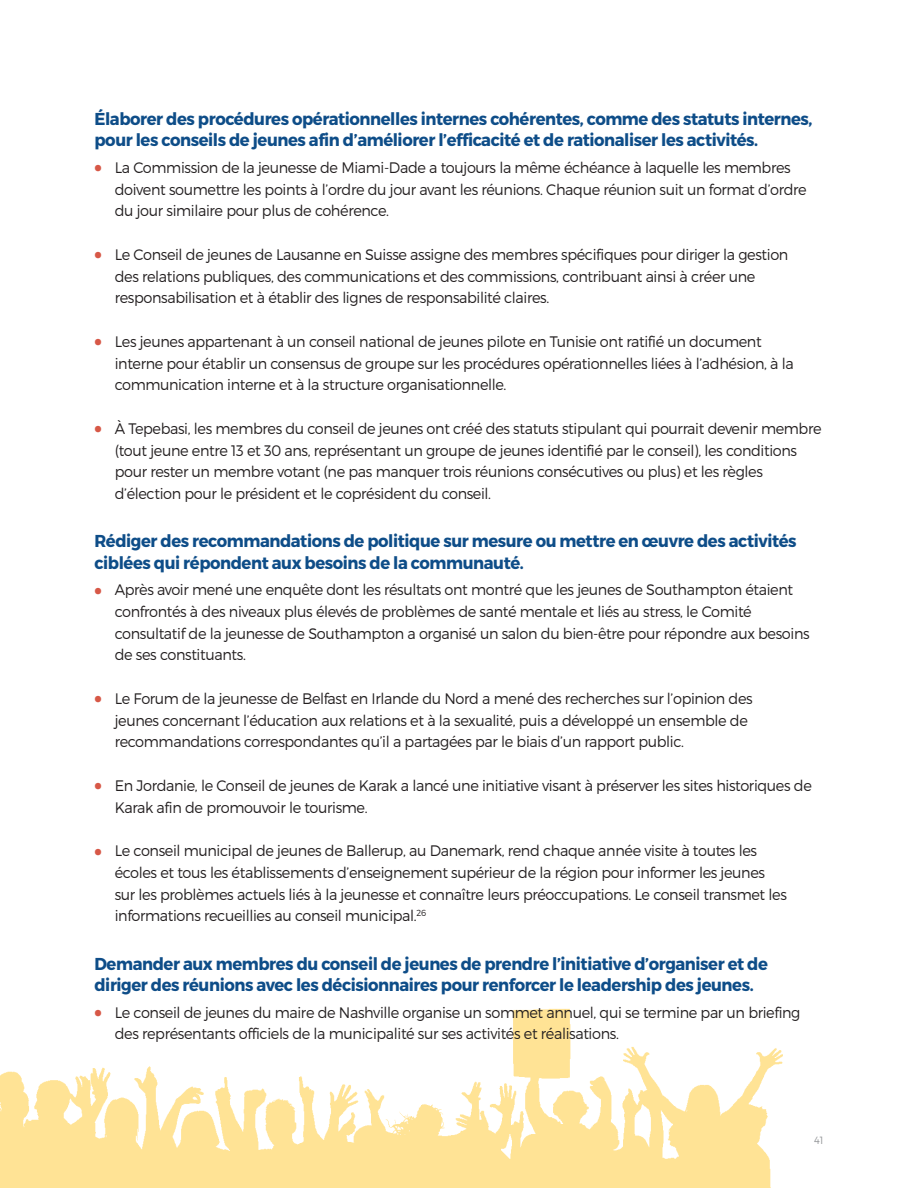
<style>
.page{position:relative;width:918px;height:1188px;background:#fff}
.page>*{position:absolute;margin:0;border:0;box-sizing:border-box;transform-origin:0 0}
.t1{font:700 17.25px/21.8px "Montserrat";letter-spacing:-.025em;color:#0e4d88;scale:.95 1}
.t2{font:300 15.15px/21.8px "Montserrat";letter-spacing:-.025em;color:#231f20;scale:.95 1}
.t3{font:300 10.5px "Montserrat";color:#939598;scale:.95 1}
.s1{font-weight:900;font-size:21px;color:#d75847}
</style>
<div class="page">
<img style="left:0;top:1008px;width:783px;height:180px">
<p class="t1" style="left:94px;top:108px;width:757px">Élaborer des procédures opérationnelles internes cohérentes, comme des statuts internes, pour les conseils de jeunes afin d’améliorer l’efficacité et de rationaliser les activités.</p>
<p class="t2" style="left:115px;top:156px;width:730px;text-indent:-20px"><span class="s1">•</span> La Commission de la jeunesse de Miami-Dade a toujours la même échéance à laquelle les membres doivent soumettre les points à l’ordre du jour avant les réunions. Chaque réunion suit un format d’ordre du jour similaire pour plus de cohérence.</p>
<p class="t2" style="left:115px;top:243px;width:711px;text-indent:-20px"><span class="s1">•</span> Le Conseil de jeunes de Lausanne en Suisse assigne des membres spécifiques pour diriger la gestion des relations publiques, des communications et des commissions, contribuant ainsi à créer une responsabilisation et à établir des lignes de responsabilité claires.</p>
<p class="t2" style="left:115px;top:330px;width:716px;text-indent:-20px"><span class="s1">•</span> Les jeunes appartenant à un conseil national de jeunes pilote en Tunisie ont ratifié un document interne pour établir un consensus de groupe sur les procédures opérationnelles liées à l’adhésion, à la communication interne et à la structure organisationnelle.</p>
<p class="t2" style="left:115px;top:417px;width:746px;text-indent:-20px"><span class="s1">•</span> À Tepebasi, les membres du conseil de jeunes ont créé des statuts stipulant qui pourrait devenir membre (tout jeune entre 13 et 30 ans, représentant un groupe de jeunes identifié par le conseil), les conditions pour rester un membre votant (ne pas manquer trois réunions consécutives ou plus) et les règles d’élection pour le président et le coprésident du conseil.</p>
<p class="t1" style="left:94px;top:530px;width:741px">Rédiger des recommandations de politique sur mesure ou mettre en œuvre des activités ciblées qui répondent aux besoins de la communauté.</p>
<p class="t2" style="left:115px;top:579px;width:733px;text-indent:-20px"><span class="s1">•</span> Après avoir mené une enquête dont les résultats ont montré que les jeunes de Southampton étaient confrontés à des niveaux plus élevés de problèmes de santé mentale et liés au stress, le Comité consultatif de la jeunesse de Southampton a organisé un salon du bien-être pour répondre aux besoins de ses constituants.</p>
<p class="t2" style="left:115px;top:687px;width:673px;text-indent:-20px"><span class="s1">•</span> Le Forum de la jeunesse de Belfast en Irlande du Nord a mené des recherches sur l’opinion des jeunes concernant l’éducation aux relations et à la sexualité, puis a développé un ensemble de recommandations correspondantes qu’il a partagées par le biais d’un rapport public.</p>
<p class="t2" style="left:115px;top:774px;width:735px;text-indent:-20px"><span class="s1">•</span> En Jordanie, le Conseil de jeunes de Karak a lancé une initiative visant à préserver les sites historiques de<br>Karak afin de promouvoir le tourisme.</p>
<p class="t2" style="left:115px;top:840px;width:709px;text-indent:-20px"><span class="s1">•</span> Le conseil municipal de jeunes de Ballerup, au Danemark, rend chaque année visite à toutes les écoles et tous les établissements d’enseignement supérieur de la région pour informer les jeunes sur les problèmes actuels liés à la jeunesse et connaître leurs préoccupations. Le conseil transmet les informations recueillies au conseil municipal.<sup>26</sup></p>
<p class="t1" style="left:94px;top:953px;width:710px">Demander aux membres du conseil de jeunes de prendre l’initiative d’organiser et de diriger des réunions avec les décisionnaires pour renforcer le leadership des jeunes.</p>
<p class="t2" style="left:115px;top:1001px;width:723px;text-indent:-20px"><span class="s1">•</span> Le conseil de jeunes du maire de Nashville organise un sommet annuel, qui se termine par un briefing des représentants officiels de la municipalité sur ses activités et réalisations.</p>
<p class="t3" style="left:814px;top:1134px;width:11px">41</p>
</div>
